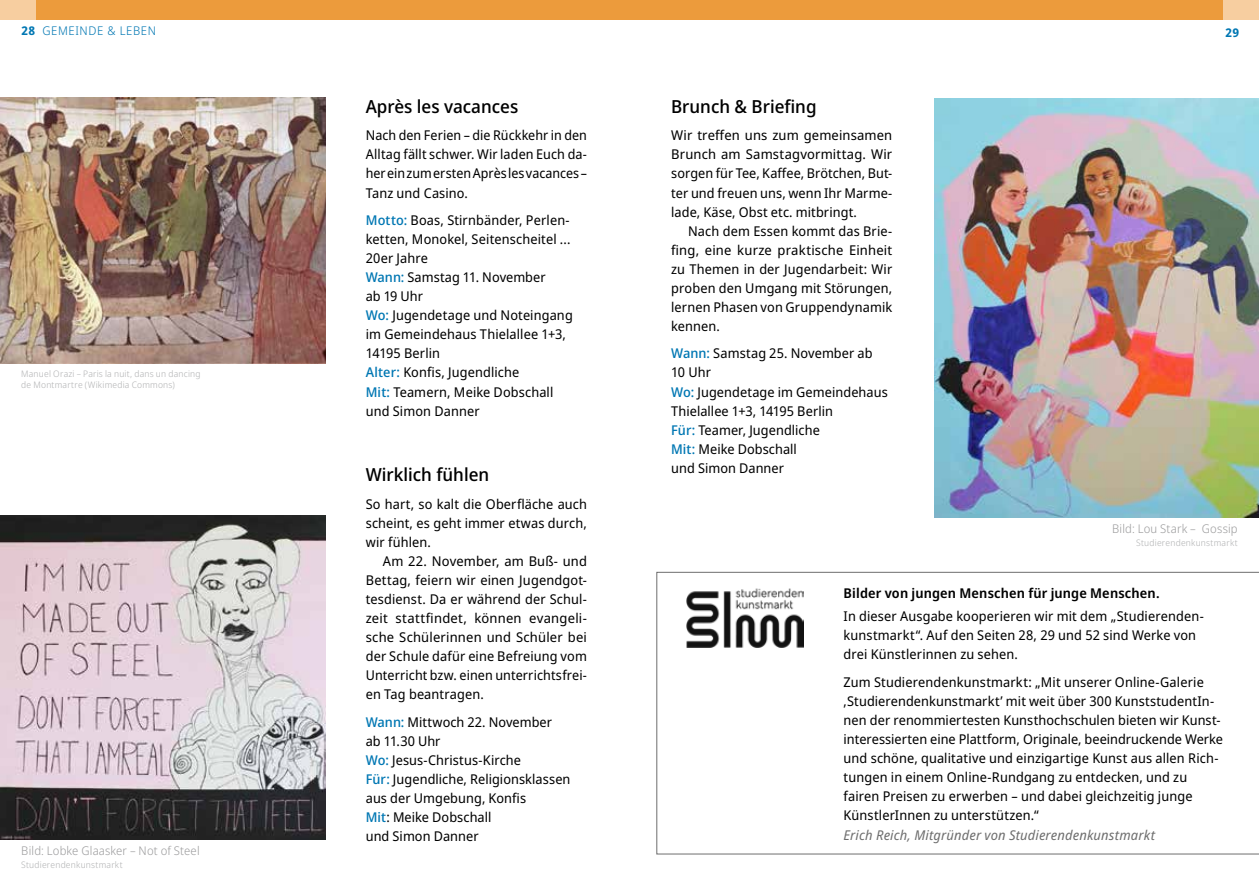
<style>
.page{position:relative;width:1259px;height:893px;background:#fff}
.page>*{position:absolute;margin:0;border:0;box-sizing:border-box;transform-origin:0 0}
.t1{font:500 18px "Noto Sans Display";color:#000}
.t2{font:13.5px/19px "Noto Sans Display";letter-spacing:.01em;color:#000;text-align:justify}
.t3{font:italic 13.5px "Noto Sans Display";letter-spacing:.015em;color:#6e6e6e}
.t4{font:600 13.5px "Noto Sans Display";letter-spacing:.015em;color:#000}
.t5{font:300 12px "Noto Sans Display";letter-spacing:.015em;color:#9c9c9d}
.t6{font:300 12px "Noto Sans Display";letter-spacing:.05em;color:#0077b3}
.t7{font:700 12px "Noto Sans Display";color:#0077b3}
.t8{font:300 9px/10.8px "Noto Sans Display";letter-spacing:.025em;color:#b1b2b3}
.s1{font-weight:700}
.s2{font-weight:500;color:#0077b3}
</style>
<div class="page">
<svg style="left:656px;top:572px;width:603px;height:282px"></svg>
<div style="left:34px;top:0;width:1191px;height:19px;background:#ec9b3c"></div>
<div style="left:0;top:0;width:35px;height:19px;background:#f7cea0"></div>
<div style="left:1223px;top:0;width:36px;height:19px;background:#f7cea0"></div>
<img style="left:935px;top:99px;width:324px;height:419px">
<img style="left:0;top:516px;width:326px;height:324px">
<img style="left:0;top:98px;width:326px;height:266px">
<img style="left:686px;top:589px;width:117px;height:58px">
<p class="t6" style="left:21px;top:22px;width:136px"><span class="s1">28</span> GEMEINDE &amp; LEBEN</p>
<p class="t7" style="left:1225px;top:24px;width:15px">29</p>
<p class="t8" style="left:21px;top:369px;width:181px">Manuel Orazi – Paris la nuit, dans un dancing de Montmartre (Wikimedia Commons)</p>
<p class="t5" style="left:21px;top:842px;width:180px">Bild: Lobke Glaasker – Not of Steel</p>
<p class="t8" style="left:21px;top:859px;width:103px">Studierendenkunstmarkt</p>
<h1 class="t1" style="left:366px;top:93px;width:154px">Après les vacances</h1>
<p class="t2" style="left:366px;top:126px;width:223px">Nach den Ferien – die Rückkehr in den Alltag fällt schwer. Wir laden Euch da&shy;her ein zum ersten Après les vacances – Tanz und Casino.</p>
<p class="t2" style="left:366px;top:211px;width:208px;text-align:left"><span class="s2">Motto:</span> Boas, Stirnbänder, Perlen&shy;ketten, Monokel, Seitenscheitel ...<br>20er Jahre<br><span class="s2">Wann:</span> Samstag 11. November<br>ab 19 Uhr<br><span class="s2">Wo:</span> Jugendetage und Noteingang im Gemeindehaus Thielallee 1+3,<br>14195 Berlin<br><span class="s2">Alter:</span> Konfis, Jugendliche<br><span class="s2">Mit:</span> Teamern, Meike Dobschall und Simon Danner</p>
<h1 class="t1" style="left:366px;top:462px;width:125px">Wirklich fühlen</h1>
<p class="t2" style="left:366px;top:494px;width:223px">So hart, so kalt die Oberfläche auch scheint, es geht immer etwas durch, wir fühlen.</p>
<p class="t2" style="left:366px;top:552px;width:223px;text-indent:17px">Am 22. November, am Buß- und Bettag, feiern wir einen Jugendgot&shy;tesdienst. Da er während der Schul&shy;zeit stattfindet, können evangeli&shy;sche Schülerinnen und Schüler bei der Schule dafür eine Befreiung vom Unterricht bzw. einen unterrichtsfrei&shy;en Tag beantragen.</p>
<p class="t2" style="left:366px;top:712px;width:206px;text-align:left"><span class="s2">Wann:</span> Mittwoch 22. November<br>ab 11.30 Uhr<br><span class="s2">Wo:</span> Jesus-Christus-Kirche<br><span class="s2">Für:</span> Jugendliche, Religionsklassen aus der Umgebung, Konfis<br><span class="s2">Mit</span>: Meike Dobschall<br>und Simon Danner</p>
<h1 class="t1" style="left:671px;top:93px;width:147px">Brunch &amp; Briefing</h1>
<p class="t2" style="left:671px;top:126px;width:223px">Wir treffen uns zum gemeinsamen Brunch am Samstagvormittag. Wir sorgen für Tee, Kaffee, Brötchen, But&shy;ter und freuen uns, wenn Ihr Marme&shy;lade, Käse, Obst etc. mitbringt.</p>
<p class="t2" style="left:671px;top:221px;width:223px;text-indent:17px">Nach dem Essen kommt das Brie&shy;fing, eine kurze praktische Einheit zu Themen in der Jugendarbeit: Wir proben den Umgang mit Störungen, lernen Phasen von Gruppendynamik kennen.</p>
<p class="t2" style="left:671px;top:344px;width:218px;text-align:left"><span class="s2">Wann:</span> Samstag 25. November ab<br>10 Uhr<br><span class="s2">Wo:</span> Jugendetage im Gemeindehaus<br>Thielallee 1+3, 14195 Berlin<br><span class="s2">Für:</span> Teamer, Jugendliche<br><span class="s2">Mit:</span> Meike Dobschall<br>und Simon Danner</p>
<p class="t5" style="left:1112px;top:520px;width:127px">Bild: Lou Stark – Gossip</p>
<p class="t8" style="left:1136px;top:537px;width:103px">Studierendenkunstmarkt</p>
<p class="t4" style="left:843px;top:583px;width:317px">Bilder von jungen Menschen für junge Menschen.</p>
<p class="t2" style="left:843px;top:607px;width:362px;text-align:left">In dieser Ausgabe kooperieren wir mit dem „Studierenden&shy;kunstmarkt“. Auf den Seiten 28, 29 und 52 sind Werke von drei Künstlerinnen zu sehen.</p>
<p class="t2" style="left:843px;top:673px;width:381px;text-align:left">Zum Studierendenkunstmarkt: „Mit unserer Online-Galerie ‚Studierendenkunstmarkt’ mit weit ü ber 300 KunststudentIn&shy;nen der renommiertesten Kunsthochschulen bieten wir Kunst&shy;interessierten eine Plattform, Originale, beeindruckende Werke und schöne, qualitative und einzigartige Kunst aus allen Rich&shy;tungen in einem Online-Rundgang zu entdecken, und zu fairen Preisen zu erwerben – und dabei gleichzeitig junge<br>Kü nstlerInnen zu unterstützen.“</p>
<p class="t3" style="left:843px;top:825px;width:313px">Erich Reich, Mitgründer von Studierendenkunstmarkt</p>
</div>
